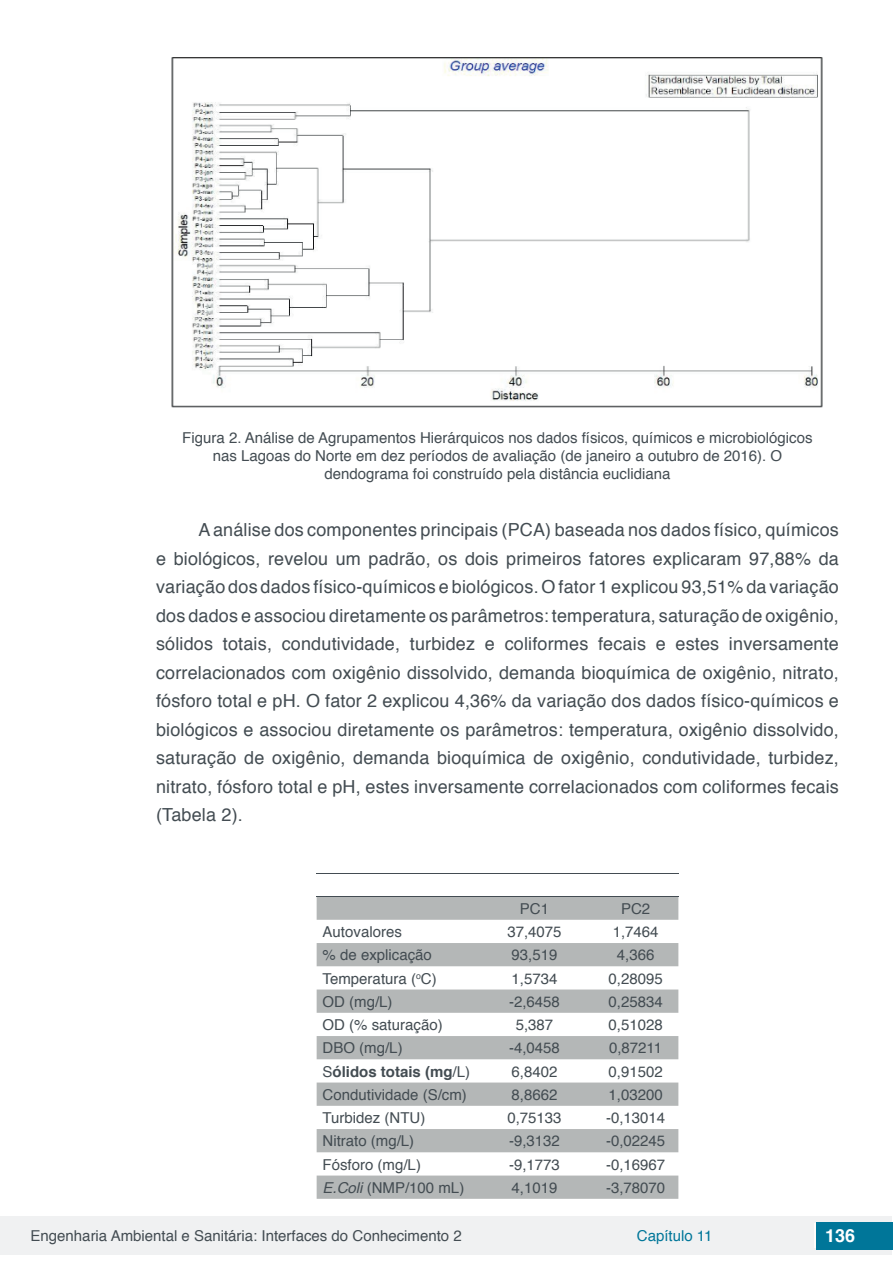
<style>
.page{position:relative;width:893px;height:1263px;background:#fff}
.page>*{position:absolute;margin:0;border:0;box-sizing:border-box;transform-origin:0 0}
.t1{font:18px/28.5px "Helvetica";letter-spacing:.01em;color:#434c52;text-align:justify}
.t2{font:700 18px "Helvetica";color:#fff}
.t3{font:15px/18px "Helvetica";color:#434c52;text-align:center}
.t4{font:700 15px "Helvetica";color:#434c52}
.t5{font:15px "Helvetica";color:#007699}
.s1{font-weight:400}
.s2{font-style:italic}
</style>
<div class="page">
<div style="left:1px;top:1216px;width:891px;height:38px;background:#f0f1f2"></div>
<div style="left:816px;top:1222px;width:77px;height:27px;background:#007699"></div>
<svg style="left:815px;top:1224px;width:1px;height:24px"></svg>
<img style="left:171px;top:57px;width:652px;height:351px">
<svg style="left:317px;top:897px;width:361px;height:302px;fill:#b4b7b7"></svg>
<hr style="left:317px;top:873px;width:159px;height:1px;background:#434c52">
<hr style="left:476px;top:873px;width:117px;height:1px;background:#434c52">
<hr style="left:593px;top:873px;width:85px;height:1px;background:#434c52">
<hr style="left:317px;top:896px;width:159px;height:1px;background:#434c52">
<hr style="left:476px;top:896px;width:117px;height:1px;background:#434c52">
<hr style="left:593px;top:896px;width:85px;height:1px;background:#434c52">
<p class="t3" style="left:182px;top:429px;width:632px">Figura 2. Análise de Agrupamentos Hierárquicos nos dados físicos, químicos e microbiológicos nas Lagoas do Norte em dez períodos de avaliação (de janeiro a outubro de 2016). O dendograma foi construído pela distância euclidiana</p>
<p class="t1" style="left:156px;top:516px;width:684px;text-indent:43px">A análise dos componentes principais (PCA) baseada nos dados físico, químicos e biológicos, revelou um padrão, os dois primeiros fatores explicaram 97,88% da variação dos dados físico-químicos e biológicos. O fator 1 explicou 93,51% da variação dos dados e associou diretamente os parâmetros: temperatura, saturação de oxigênio, sólidos totais, condutividade, turbidez e coliformes fecais e estes inversamente correlacionados com oxigênio dissolvido, demanda bioquímica de oxigênio, nitrato, fósforo total e pH. O fator 2 explicou 4,36% da variação dos dados físico-químicos e biológicos e associou diretamente os parâmetros: temperatura, oxigênio dissolvido, saturação de oxigênio, demanda bioquímica de oxigênio, condutividade, turbidez, nitrato, fósforo total e pH, estes inversamente correlacionados com coliformes fecais (Tabela 2).</p>
<p class="t3" style="left:520px;top:900px;width:31px">PC1</p>
<p class="t3" style="left:621px;top:900px;width:31px">PC2</p>
<p class="t3" style="left:323px;top:923px;width:81px">Autovalores</p>
<p class="t3" style="left:507px;top:923px;width:56px">37,4075</p>
<p class="t3" style="left:613px;top:923px;width:47px">1,7464</p>
<p class="t3" style="left:323px;top:946px;width:111px">% de explicação</p>
<p class="t3" style="left:512px;top:946px;width:47px">93,519</p>
<p class="t3" style="left:617px;top:946px;width:39px">4,366</p>
<p class="t3" style="left:323px;top:970px;width:116px">Temperatura (<sup>o</sup>C)</p>
<p class="t3" style="left:512px;top:970px;width:47px">1,5734</p>
<p class="t3" style="left:609px;top:970px;width:56px">0,28095</p>
<p class="t3" style="left:323px;top:993px;width:72px">OD (mg/L)</p>
<p class="t3" style="left:509px;top:993px;width:52px">-2,6458</p>
<p class="t3" style="left:609px;top:993px;width:56px">0,25834</p>
<p class="t3" style="left:323px;top:1016px;width:122px">OD (% saturação)</p>
<p class="t3" style="left:516px;top:1016px;width:39px">5,387</p>
<p class="t3" style="left:609px;top:1016px;width:56px">0,51028</p>
<p class="t3" style="left:323px;top:1039px;width:82px">DBO (mg/L)</p>
<p class="t3" style="left:509px;top:1039px;width:52px">-4,0458</p>
<p class="t3" style="left:609px;top:1039px;width:55px">0,87211</p>
<p class="t4" style="left:323px;top:1059px;width:149px"><span class="s1">S</span>ólidos totais (mg<span class="s1">/L)</span></p>
<p class="t3" style="left:512px;top:1063px;width:47px">6,8402</p>
<p class="t3" style="left:609px;top:1063px;width:56px">0,91502</p>
<p class="t3" style="left:323px;top:1086px;width:146px">Condutividade (S/cm)</p>
<p class="t3" style="left:512px;top:1086px;width:47px">8,8662</p>
<p class="t3" style="left:609px;top:1086px;width:56px">1,03200</p>
<p class="t3" style="left:323px;top:1109px;width:104px">Turbidez (NTU)</p>
<p class="t3" style="left:507px;top:1109px;width:56px">0,75133</p>
<p class="t3" style="left:606px;top:1109px;width:61px">-0,13014</p>
<p class="t3" style="left:323px;top:1132px;width:93px">Nitrato (mg/L)</p>
<p class="t3" style="left:509px;top:1132px;width:52px">-9,3132</p>
<p class="t3" style="left:606px;top:1132px;width:61px">-0,02245</p>
<p class="t3" style="left:323px;top:1156px;width:100px">Fósforo (mg/L)</p>
<p class="t3" style="left:509px;top:1156px;width:52px">-9,1773</p>
<p class="t3" style="left:606px;top:1156px;width:61px">-0,16967</p>
<p class="t3" style="left:323px;top:1179px;width:143px"><span class="s2">E.Coli</span> (NMP/100 mL)</p>
<p class="t3" style="left:511px;top:1179px;width:47px">4,1019</p>
<p class="t3" style="left:606px;top:1179px;width:61px">-3,78070</p>
<p class="t3" style="left:31px;top:1227px;width:433px">Engenharia Ambiental e Sanitária: Interfaces do Conhecimento 2</p>
<p class="t5" style="left:637px;top:1224px;width:77px">Capítulo 11</p>
<p class="t2" style="left:825px;top:1221px;width:32px">136</p>
</div>
